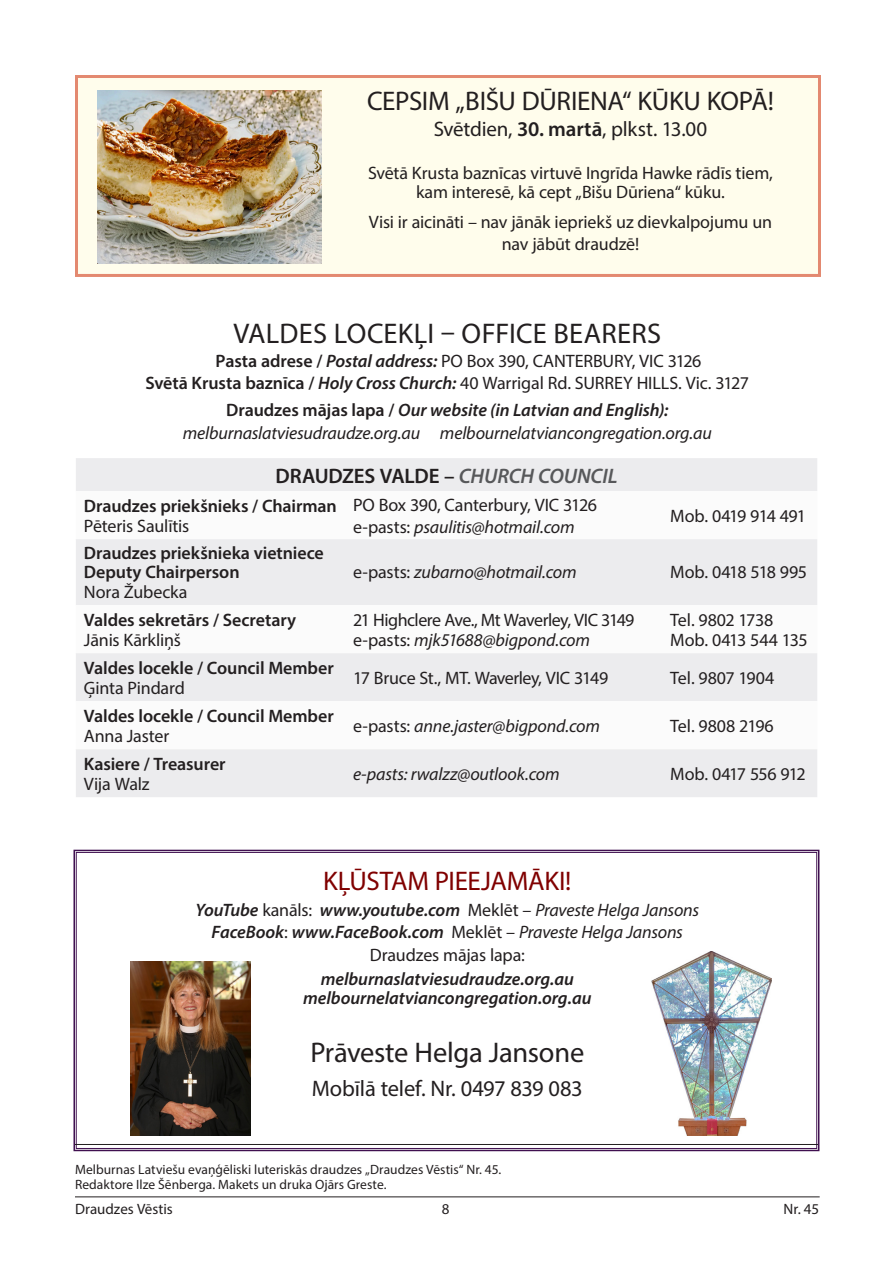
<style>
.page{position:relative;width:893px;height:1263px;background:#fff}
.page>*{position:absolute;margin:0;border:0;box-sizing:border-box;transform-origin:0 0}
.DV_Heading{font:28.5px "Myriad Pro";letter-spacing:.005em;color:#231f20}
.LL_Story{font:28.5px "Myriad Pro";letter-spacing:-.01em;color:#231f20}
.LL_Story-2{font:27px "Myriad Pro";letter-spacing:-.01em;color:#231f20}
.DV_Heading-2{font:27px "Myriad Pro";letter-spacing:-.01em;color:#800000}
.LL_Story-3{font:22.5px "Myriad Pro";letter-spacing:-.01em;color:#231f20}
.LL_Story-4{font:21px "Myriad Pro";letter-spacing:-.01em;color:#231f20}
.DV_Subheading{font:600 21px "Myriad Pro";letter-spacing:-.005em;color:#231f20}
.DV_Story_noindent{font:18px "Myriad Pro";letter-spacing:-.01em;color:#231f20}
.DV_Story_noindent-2{font:italic 18px "Myriad Pro";letter-spacing:-.01em;color:#231f20}
.DV_Story_noindent-3{font:600 18px "Myriad Pro";letter-spacing:-.005em;color:#231f20}
.LL_Story-5{font:18px/21.6px "Myriad Pro";letter-spacing:-.01em;color:#231f20;text-align:center}
.LL_Story-6{font:italic 600 18px "Myriad Pro";letter-spacing:-.005em;color:#231f20}
.DV_Story_noindent-4{font:italic 600 18px "Myriad Pro";letter-spacing:-.005em;color:#231f20}
.DV_Story{font:18px "Myriad Pro";letter-spacing:-.01em;color:#231f20}
.DV_Story_noindent-5{font:18px "Myriad Pro";letter-spacing:-.03em;color:#231f20}
.DV_Story-2{font:italic 18px "Myriad Pro";letter-spacing:-.01em;color:#231f20}
.DV_Story-3{font:18px "Myriad Pro";letter-spacing:-.05em;color:#231f20}
.DV_Story_noindent-6{font:18px "Myriad Pro";letter-spacing:-.04em;color:#231f20}
.t1{font:15px "Myriad Pro";color:#231f20}
.LL_Story-7{font:13.5px "Myriad Pro";letter-spacing:.005em;color:#231f20}
.s1{font-weight:600}
.s2{font-weight:600;font-style:italic}
.s3{font-style:normal}
.s4{font-style:italic;color:#57585a}
.s5{font-weight:400;font-style:normal}
.s6{font-weight:400}
</style>
<div class="page">
<hr style="left:75px;top:1196px;width:745px;height:1px;background:#231f20">
<svg style="left:73px;top:849px;width:747px;height:303px"></svg>
<hr style="left:75px;top:1144px;width:743px;height:1px;background:#231f20">
<div style="left:76px;top:458px;width:741px;height:339px;background:#ececee"></div>
<svg style="left:76px;top:491px;width:741px;height:258px"></svg>
<img style="left:130px;top:962px;width:120px;height:174px">
<img style="left:652px;top:952px;width:119px;height:183px">
<div style="left:76px;top:76px;width:743px;height:199px;background:#fffdec"></div>
<div style="left:75px;top:75px;width:746px;height:202px;border:3px solid #e38970"></div>
<img style="left:98px;top:90px;width:224px;height:174px">
<p class="LL_Story-2" style="left:367px;top:85px;width:408px">CEPSIM „BIŠU DŪRIENA“ KŪKU KOPĀ!</p>
<p class="LL_Story-4" style="left:434px;top:116px;width:275px">Svētdien, <span class="s1">30. martā</span>, plkst. 13.00</p>
<p class="LL_Story-5" style="left:368px;top:162px;width:406px">Svētā Krusta baznīcas virtuvē Ingrīda Hawke rādīs tiem,</p>
<p class="LL_Story-5" style="left:416px;top:181px;width:310px">kam interesē, kā cept „Bišu Dūriena“ kūku.</p>
<p class="LL_Story-5" style="left:369px;top:211px;width:405px">Visi ir aicināti – nav jānāk iepriekš uz dievkalpojumu un nav jābūt draudzē!</p>
<p class="DV_Heading" style="left:233px;top:315px;width:429px">VALDES LOCEKĻI – OFFICE BEARERS</p>
<p class="DV_Story" style="left:216px;top:349px;width:487px"><span class="s1">Pasta adrese /</span> <span class="s2">Postal address:</span> PO Box 390, CANTERBURY, VIC 3126</p>
<p class="DV_Story_noindent" style="left:146px;top:372px;width:605px"><span class="s1">Svētā Krusta baznīca /</span> <span class="s2">Holy Cross Church:</span> 40 Warrigal Rd. SURREY HILLS. Vic. 3127</p>
<p class="DV_Story_noindent-4" style="left:226px;top:399px;width:444px"><span class="s3">Draudzes mājas lapa /</span> Our website (in Latvian and English):</p>
<p class="DV_Story_noindent-2" style="left:183px;top:421px;width:530px">melburnaslatviesudraudze.org.au melbournelatviancongregation.org.au</p>
<p class="DV_Subheading" style="left:276px;top:462px;width:343px">DRAUDZES VALDE – <span class="s4">CHURCH COUNCIL</span></p>
<p class="DV_Story_noindent-3" style="left:84px;top:495px;width:254px">Draudzes priekšnieks / Chairman</p>
<p class="DV_Story_noindent" style="left:84px;top:514px;width:107px">Pēteris Saulītis</p>
<p class="DV_Story" style="left:353px;top:493px;width:245px">PO Box 390, Canterbury, VIC 3126</p>
<p class="DV_Story-2" style="left:353px;top:516px;width:223px"><span class="s3">e-pasts:</span> psaulitis@hotmail.com</p>
<p class="DV_Story-3" style="left:670px;top:505px;width:137px">Mob. 0419 914 491</p>
<p class="DV_Story_noindent-3" style="left:84px;top:541px;width:241px">Draudzes priekšnieka vietniece</p>
<p class="DV_Story_noindent-3" style="left:84px;top:561px;width:157px">Deputy Chairperson</p>
<p class="DV_Story_noindent" style="left:84px;top:580px;width:105px">Nora Žubecka</p>
<p class="DV_Story_noindent-3" style="left:84px;top:609px;width:214px">Valdes sekretārs / Secretary</p>
<p class="DV_Story_noindent" style="left:84px;top:628px;width:99px">Jānis Kārkliņš</p>
<p class="DV_Story_noindent-3" style="left:84px;top:657px;width:251px">Valdes locekle / Council Member</p>
<p class="DV_Story_noindent" style="left:84px;top:676px;width:103px">Ģinta Pindard</p>
<p class="DV_Story_noindent-3" style="left:84px;top:705px;width:251px">Valdes locekle / Council Member</p>
<p class="DV_Story_noindent" style="left:84px;top:724px;width:87px">Anna Jaster</p>
<p class="DV_Story_noindent-3" style="left:84px;top:753px;width:143px">Kasiere / Treasurer</p>
<p class="DV_Story_noindent" style="left:84px;top:772px;width:67px">Vija Walz</p>
<p class="DV_Story_noindent-2" style="left:353px;top:561px;width:225px"><span class="s3">e-pasts:</span> zubarno@hotmail.com</p>
<p class="DV_Story_noindent" style="left:670px;top:561px;width:138px">Mob. 0418 518 995</p>
<p class="DV_Story_noindent-5" style="left:353px;top:609px;width:283px">21 Highclere Ave., Mt Waverley, VIC 3149</p>
<p class="DV_Story_noindent-2" style="left:353px;top:628px;width:239px"><span class="s3">e-pasts:</span> mjk51688@bigpond.com</p>
<p class="DV_Story_noindent" style="left:670px;top:609px;width:104px">Tel. 9802 1738</p>
<p class="DV_Story_noindent" style="left:670px;top:628px;width:139px">Mob. 0413 544 135</p>
<p class="DV_Story_noindent" style="left:353px;top:667px;width:257px">17 Bruce St., MT. Waverley, VIC 3149</p>
<p class="DV_Story_noindent" style="left:670px;top:667px;width:106px">Tel. 9807 1904</p>
<p class="DV_Story_noindent-2" style="left:353px;top:715px;width:249px"><span class="s3">e-pasts:</span> anne.jaster@bigpond.com</p>
<p class="DV_Story_noindent" style="left:670px;top:715px;width:105px">Tel. 9808 2196</p>
<p class="DV_Story_noindent-2" style="left:353px;top:763px;width:208px">e-pasts: rwalzz@outlook.com</p>
<p class="DV_Story_noindent-6" style="left:670px;top:763px;width:137px">Mob. 0417 556 912</p>
<p class="DV_Heading-2" style="left:323px;top:865px;width:250px">KĻŪSTAM PIEEJAMĀKI!</p>
<p class="LL_Story-6" style="left:195px;top:898px;width:505px">YouTube <span class="s5">kanāls:</span> www.youtube.com <span class="s5">Meklēt –</span> <span class="s6">Praveste Helga Jansons</span></p>
<p class="LL_Story-6" style="left:212px;top:921px;width:473px">FaceBook<span class="s5">:</span> www.FaceBook.com <span class="s5">Meklēt –</span> <span class="s6">Praveste Helga Jansons</span></p>
<p class="LL_Story-5" style="left:370px;top:944px;width:157px">Draudzes mājas lapa:</p>
<p class="LL_Story-6" style="left:321px;top:967px;width:255px">melburnaslatviesudraudze.org.au</p>
<p class="DV_Story_noindent-4" style="left:303px;top:987px;width:290px">melbournelatviancongregation.org.au</p>
<p class="LL_Story" style="left:310px;top:1034px;width:275px">Prāveste Helga Jansone</p>
<p class="LL_Story-3" style="left:312px;top:1074px;width:272px">Mobīlā telef. Nr. 0497 839 083</p>
<p class="LL_Story-7" style="left:75px;top:1161px;width:428px">Melburnas Latviešu evaņģēliski luteriskās draudzes „Draudzes Vēstis“ Nr. 45.</p>
<p class="LL_Story-7" style="left:75px;top:1176px;width:313px">Redaktore Ilze Šēnberga. Makets un druka Ojārs Greste.</p>
<p class="t1" style="left:75px;top:1199px;width:99px">Draudzes Vēstis</p>
<p class="t1" style="left:442px;top:1199px;width:9px">8</p>
<p class="t1" style="left:783px;top:1199px;width:37px">Nr. 45</p>
</div>
